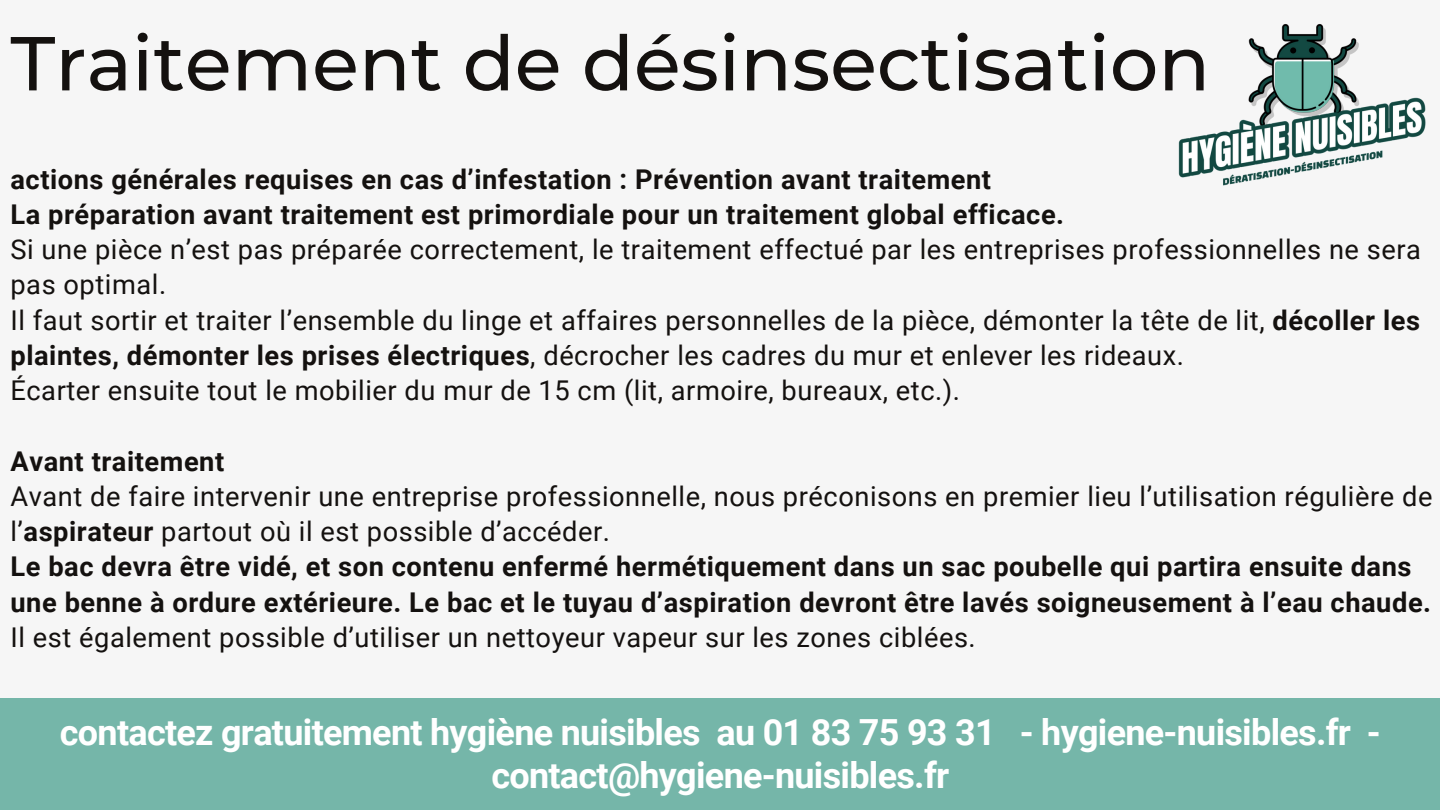
<style>
.page{position:relative;width:1440px;height:810px;background:#f6f6f6}
.page>*{position:absolute;margin:0;border:0;box-sizing:border-box;transform-origin:0 0}
.t1{font:500 76.2px "Montserrat";color:#14110f}
.t2{font:700 36px/42.8px "Roboto";letter-spacing:-.02em;color:#fff;text-align:center}
.t3{font:27.2px/35.2px "Roboto";letter-spacing:.02em;color:#14110f}
.t4{font:700 27.2px/35.2px "Roboto";letter-spacing:.02em;color:#14110f}
.s1{font-weight:700}
</style>
<div class="page">
<div style="left:1px;top:698px;width:1439px;height:112px;background:#75b6a9"></div>
<img style="left:1178px;top:24px;width:248px;height:162px">
<p class="t1" style="left:10px;top:17px;width:1201px">Traitement de désinsectisation</p>
<p class="t4" style="left:10px;top:162px;width:982px">actions générales requises en cas d’infestation : Prévention avant traitement</p>
<p class="t4" style="left:10px;top:197px;width:1055px">La préparation avant traitement est primordiale pour un traitement global efficace.</p>
<p class="t3" style="left:10px;top:232px;width:1412px">Si une pièce n’est pas préparée correctement, le traitement effectué par les entreprises professionnelles ne sera pas optimal.</p>
<p class="t3" style="left:10px;top:303px;width:1411px">Il faut sortir et traiter l’ensemble du linge et affaires personnelles de la pièce, démonter la tête de lit, <span class="s1">décoller les plaintes, démonter les prises électriques</span>, décrocher les cadres du mur et enlever les rideaux.</p>
<p class="t3" style="left:10px;top:373px;width:951px">Écarter ensuite tout le mobilier du mur de 15 cm (lit, armoire, bureaux, etc.).</p>
<p class="t4" style="left:10px;top:444px;width:215px">Avant traitement</p>
<p class="t3" style="left:10px;top:479px;width:1423px">Avant de faire intervenir une entreprise professionnelle, nous préconisons en premier lieu l’utilisation régulière de l’<span class="s1">aspirateur</span> partout où il est possible d’accéder.</p>
<p class="t4" style="left:10px;top:549px;width:1422px">Le bac devra être vidé, et son contenu enfermé hermétiquement dans un sac poubelle qui partira ensuite dans une benne à ordure extérieure. Le bac et le tuyau d’aspiration devront être lavés soigneusement à l’eau chaude.</p>
<p class="t3" style="left:10px;top:620px;width:967px">Il est également possible d’utiliser un nettoyeur vapeur sur les zones ciblées.</p>
<p class="t2" style="left:60px;top:711px;width:1322px">contactez gratuitement hygiène nuisibles au 01 83 75 93 31 - hygiene-nuisibles.fr - contact@hygiene-nuisibles.fr</p>
</div>
